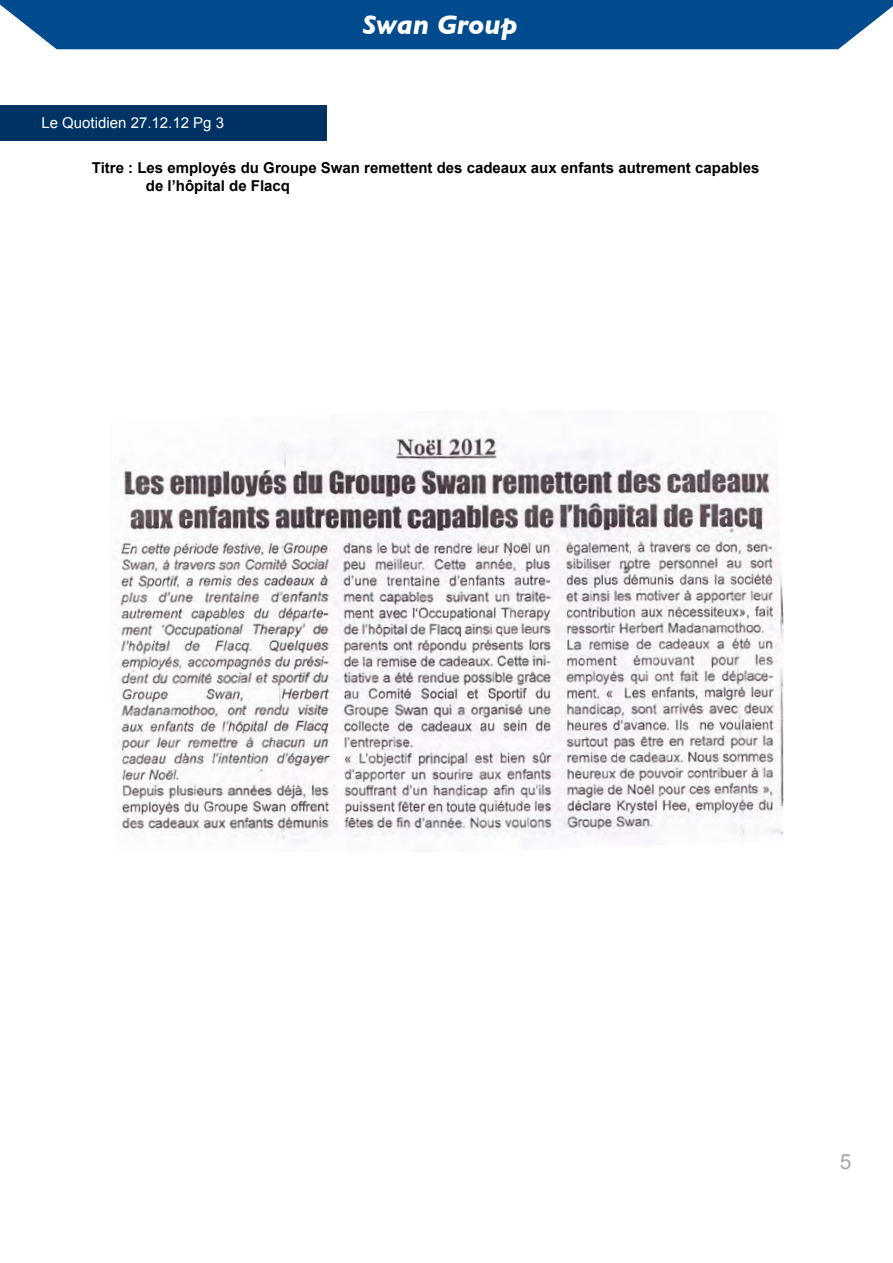
<style>
.page{position:relative;width:893px;height:1263px;background:#fff}
.page>*{position:absolute;margin:0;border:0;box-sizing:border-box;transform-origin:0 0}
.t1{font:italic 700 27px "Gill Sans";color:#fff}
.t2{font:21px "Arial";color:#a7a9ac}
.t3{font:700 15px/18px "Arial";color:#000}
.t4{font:15px "Arial";color:#fff}
</style>
<div class="page">
<div style="left:0;top:105px;width:326px;height:35px;background:#003363"></div>
<div style="left:0;top:0;width:893px;height:49px;background:#004b8d"></div>
<img style="left:116px;top:434px;width:668px;height:409px">
<h1 class="t1" style="left:362px;top:9px;width:157px">Swan Group</h1>
<p class="t4" style="left:41px;top:113px;width:184px">Le Quotidien 27.12.12 Pg 3</p>
<p class="t3" style="left:146px;top:159px;width:615px;text-indent:-54px">Titre : Les employés du Groupe Swan remettent des cadeaux aux enfants autrement capables de l’hôpital de Flacq</p>
<h2 class="t2" style="left:840px;top:1148px;width:13px">5</h2>
</div>
